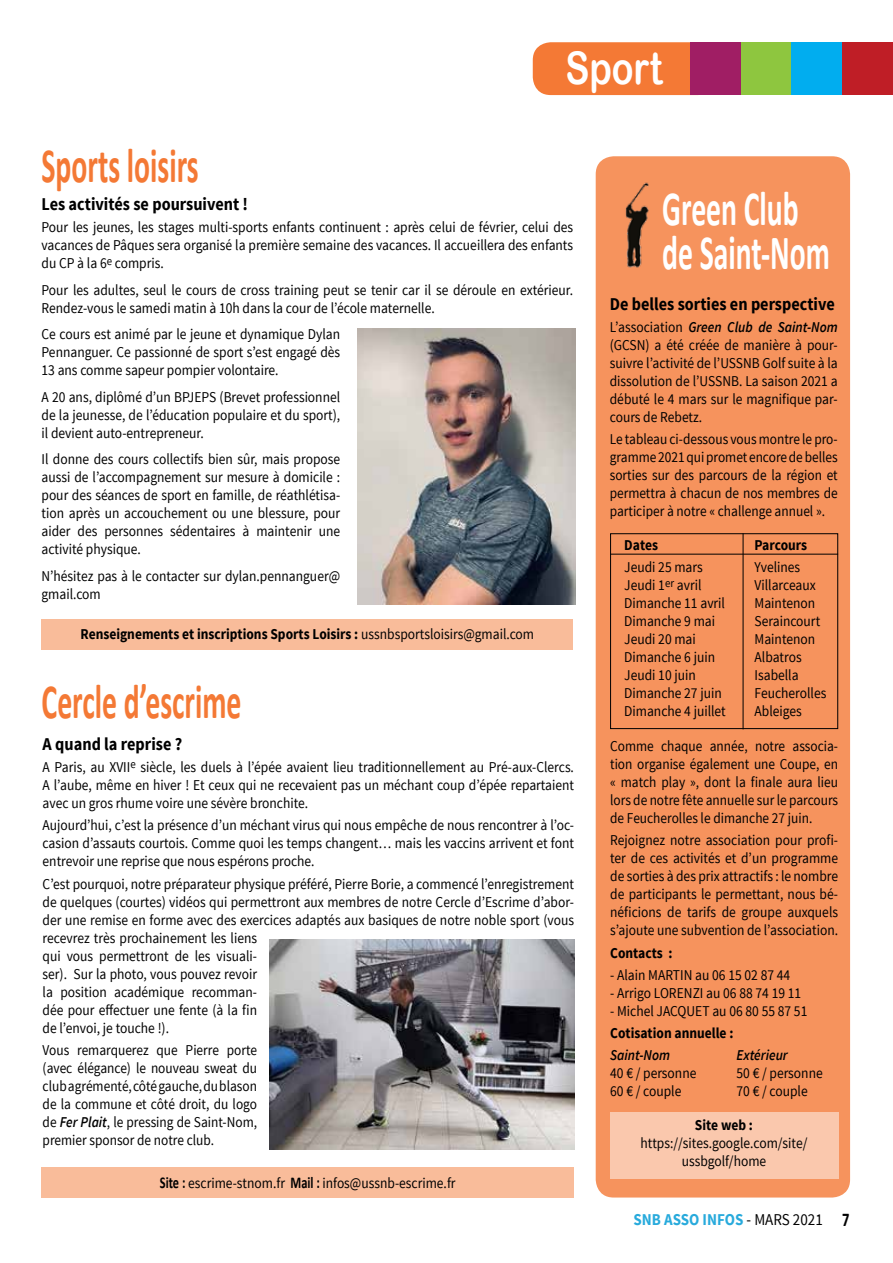
<style>
.page{position:relative;width:893px;height:1263px;background:#fff}
.page>*{position:absolute;margin:0;border:0;box-sizing:border-box;transform-origin:0 0}
.t1{font:700 49.5px "Calibri";color:#f47935;scale:.6 1}
.t2{font:700 49.5px/43.5px "Calibri";color:#fff;scale:.6 1}
.t3{font:45px "Arial Rounded MT Bold";color:#fff;scale:.8 1}
.t4{font:700 18px "Source Sans Pro";color:#000;scale:.9 1}
.t5{font:700 16.5px "Source Sans Pro";color:#28aadc;scale:.91 1}
.t6{font:15px/18px "Source Sans Pro";color:#000;text-align:justify;scale:.9 1}
.t7{font:15px/18px "Source Sans Pro";color:#000;text-align:justify;scale:.89 1}
.t8{font:700 15px "Source Sans Pro";color:#000;scale:.9 1}
.t9{font:italic 600 15px "Source Sans Pro";color:#000;scale:.9 1}
.s1{font-weight:400}
.s2{font-weight:600;font-style:italic}
.s3{font-family:"Calibri";font-weight:700;font-size:16.5px}
.s4{font-weight:400;color:#000}
.s5{font-family:"Calibri";font-size:19.5px;color:#000}
</style>
<div class="page">
<div style="left:596px;top:156px;width:254px;height:1041px;background:#f6935d;border-radius:18px"></div>
<div style="left:42px;top:1168px;width:532px;height:30px;background:#f9bc9a"></div>
<div style="left:610px;top:1112px;width:228px;height:67px;background:#fac8ad"></div>
<img style="left:625px;top:182px;width:24px;height:86px">
<div style="left:610px;top:533px;width:228px;height:196px;border:1px solid #000"></div>
<hr style="left:743px;top:533px;width:1px;height:196px;background:#000">
<hr style="left:610px;top:554px;width:228px;height:1px;background:#000">
<img style="left:270px;top:939px;width:304px;height:210px">
<div style="left:42px;top:619px;width:531px;height:31px;background:#f9bc9a"></div>
<img style="left:357px;top:328px;width:218px;height:277px">
<div style="left:533px;top:42px;width:182px;height:53px;background:#f47935;border-radius:18px"></div>
<div style="left:741px;top:42px;width:50px;height:53px;background:#8ec63f"></div>
<div style="left:690px;top:42px;width:51px;height:53px;background:#a01e64"></div>
<div style="left:842px;top:42px;width:51px;height:53px;background:#bf1e26"></div>
<div style="left:791px;top:42px;width:51px;height:53px;background:#01adef"></div>
<h2 class="t3" style="left:565px;top:41px;width:123px">Sport</h2>
<h1 class="t1" style="left:42px;top:130px;width:263px">Sports loisirs</h1>
<p class="t4" style="left:42px;top:192px;width:231px">Les activités se poursuivent !</p>
<p class="t6" style="left:42px;top:218px;width:592px">Pour les jeunes, les stages multi-sports enfants continuent : après celui de février, celui des vacances de Pâques sera organisé la première semaine des vacances. Il accueillera des enfants du CP à la 6<sup>e</sup> compris.</p>
<p class="t6" style="left:42px;top:281px;width:592px">Pour les adultes, seul le cours de cross training peut se tenir car il se déroule en extérieur.<br>Rendez-vous le samedi matin à 10h dans la cour de l’école maternelle.</p>
<p class="t6" style="left:42px;top:325px;width:333px">Ce cours est animé par le jeune et dynamique Dylan Pennanguer. Ce passionné de sport s’est engagé dès 13 ans comme sapeur pompier volontaire.</p>
<p class="t6" style="left:42px;top:388px;width:333px">A 20 ans, diplômé d’un BPJEPS (Brevet professionnel de la jeunesse, de l’éducation populaire et du sport), il devient auto-entrepreneur.</p>
<p class="t6" style="left:42px;top:450px;width:333px">Il donne des cours collectifs bien sûr, mais propose aussi de l’accompagnement sur mesure à domicile : pour des séances de sport en famille, de réathlétisa&shy;tion après un accouchement ou une blessure, pour aider des personnes sédentaires à maintenir une activité physique.</p>
<p class="t6" style="left:42px;top:567px;width:333px">N’hésitez pas à le contacter sur dylan.pennanguer@ gmail.com</p>
<p class="t8" style="left:80px;top:624px;width:505px">Renseignements et inscriptions Sports Loisirs : <span class="s1">ussnbsportsloisirs@gmail.com</span></p>
<h1 class="t1" style="left:42px;top:667px;width:335px">Cercle d’escrime</h1>
<p class="t4" style="left:43px;top:732px;width:157px">A quand la reprise ?</p>
<p class="t6" style="left:43px;top:758px;width:592px">A Paris, au XVII<sup>e</sup> siècle, les duels à l’épée avaient lieu traditionnellement au Pré-aux-Clercs.<br>A l’aube, même en hiver ! Et ceux qui ne recevaient pas un méchant coup d’épée repartaient avec un gros rhume voire une sévère bronchite.</p>
<p class="t6" style="left:43px;top:817px;width:592px">Aujourd’hui, c’est la présence d’un méchant virus qui nous empêche de nous rencontrer à l’oc&shy;casion d’assauts courtois. Comme quoi les temps changent… mais les vaccins arrivent et font entrevoir une reprise que nous espérons proche.</p>
<p class="t6" style="left:43px;top:875px;width:592px;text-align:left">C’est pourquoi, notre préparateur physique préféré, Pierre Borie, a commencé l’enregistrement de quelques (courtes) vidéos qui permettront aux membres de notre Cercle d’Escrime d’abor&shy;der une remise en forme avec des exercices adaptés aux basiques de notre noble sport (vous recevrez très prochainement les liens<br>qui vous permettront de les visuali-<br>ser). Sur la photo, vous pouvez revoir<br>la position académique recomman-<br>dée pour effectuer une fente (à la fin<br>de l’envoi, je touche !).</p>
<p class="t7" style="left:43px;top:1041px;width:242px">Vous remarquerez que Pierre porte (avec élégance) le nouveau sweat du club agrémenté, côté gauche, du blason de la commune et côté droit, du logo de <span class="s2">Fer Plait</span>, le pressing de Saint-Nom, premier sponsor de notre club.</p>
<p class="t6" style="left:160px;top:1174px;width:330px"><span class="s3">Site :</span> escrime-stnom.fr <span class="s3">Mail :</span> infos@ussnb-escrime.fr</p>
<h1 class="t2" style="left:662px;top:186px;width:281px">Green Club de Saint-Nom</h1>
<p class="t4" style="left:610px;top:292px;width:251px">De belles sorties en perspective</p>
<p class="t6" style="left:610px;top:318px;width:255px">L’association <span class="s2">Green Club de Saint-Nom </span>(GCSN) a été créée de manière à pour&shy;suivre l’activité de l’USSNB Golf suite à la dissolution de l’USSNB. La saison 2021 a débuté le 4 mars sur le magnifique par&shy;cours de Rebetz.</p>
<p class="t7" style="left:610px;top:430px;width:258px">Le tableau ci-dessous vous montre le pro&shy;gramme 2021 qui promet encore de belles sorties sur des parcours de la région et permettra à chacun de nos membres de participer à notre « challenge annuel ».</p>
<p class="t8" style="left:624px;top:535px;width:39px">Dates</p>
<p class="t6" style="left:624px;top:559px;width:114px;text-align:left">Jeudi 25 mars<br>Jeudi 1<sup>er</sup> avril<br>Dimanche 11 avril<br>Dimanche 9 mai<br>Jeudi 20 mai<br>Dimanche 6 juin<br>Jeudi 10 juin<br>Dimanche 27 juin<br>Dimanche 4 juillet</p>
<p class="t8" style="left:755px;top:535px;width:60px">Parcours</p>
<p class="t6" style="left:755px;top:559px;width:81px;text-align:left">Yvelines<br>Villarceaux<br>Maintenon<br>Seraincourt<br>Maintenon<br>Albatros<br>Isabella<br>Feucherolles<br>Ableiges</p>
<p class="t7" style="left:610px;top:737px;width:258px">Comme chaque année, notre associa&shy;tion organise également une Coupe, en « match play », dont la finale aura lieu lors de notre fête annuelle sur le parcours de Feucherolles le dimanche 27 juin.</p>
<p class="t6" style="left:610px;top:832px;width:255px">Rejoignez notre association pour profi&shy;ter de ces activités et d’un programme de sorties à des prix attractifs : le nombre de participants le permettant, nous bé&shy;néficions de tarifs de groupe auxquels s’ajoute une subvention de l’association.</p>
<p class="t8" style="left:610px;top:943px;width:71px">Contacts :</p>
<p class="t6" style="left:610px;top:966px;width:202px">- Alain MARTIN au 06 15 02 87 44</p>
<p class="t6" style="left:610px;top:984px;width:214px">- Arrigo LORENZI au 06 88 74 19 11</p>
<p class="t6" style="left:610px;top:1002px;width:221px">- Michel JACQUET au 06 80 55 87 51</p>
<p class="t8" style="left:610px;top:1023px;width:138px">Cotisation annuelle :</p>
<p class="t9" style="left:610px;top:1046px;width:68px">Saint-Nom</p>
<p class="t6" style="left:610px;top:1065px;width:97px">40 € / personne<br>60 € / couple</p>
<p class="t9" style="left:736px;top:1046px;width:58px">Extérieur</p>
<p class="t6" style="left:736px;top:1064px;width:97px">50 € / personne<br>70 € / couple</p>
<p class="t8" style="left:695px;top:1115px;width:66px">Site web :</p>
<p class="t6" style="left:640px;top:1134px;width:187px;text-align:center">https://sites.google.com/site/ ussbgolf/home</p>
<p class="t5" style="left:634px;top:1209px;width:239px">SNB ASSO INFOS <span class="s4">- MARS 2021</span> <span class="s5">7</span></p>
</div>
